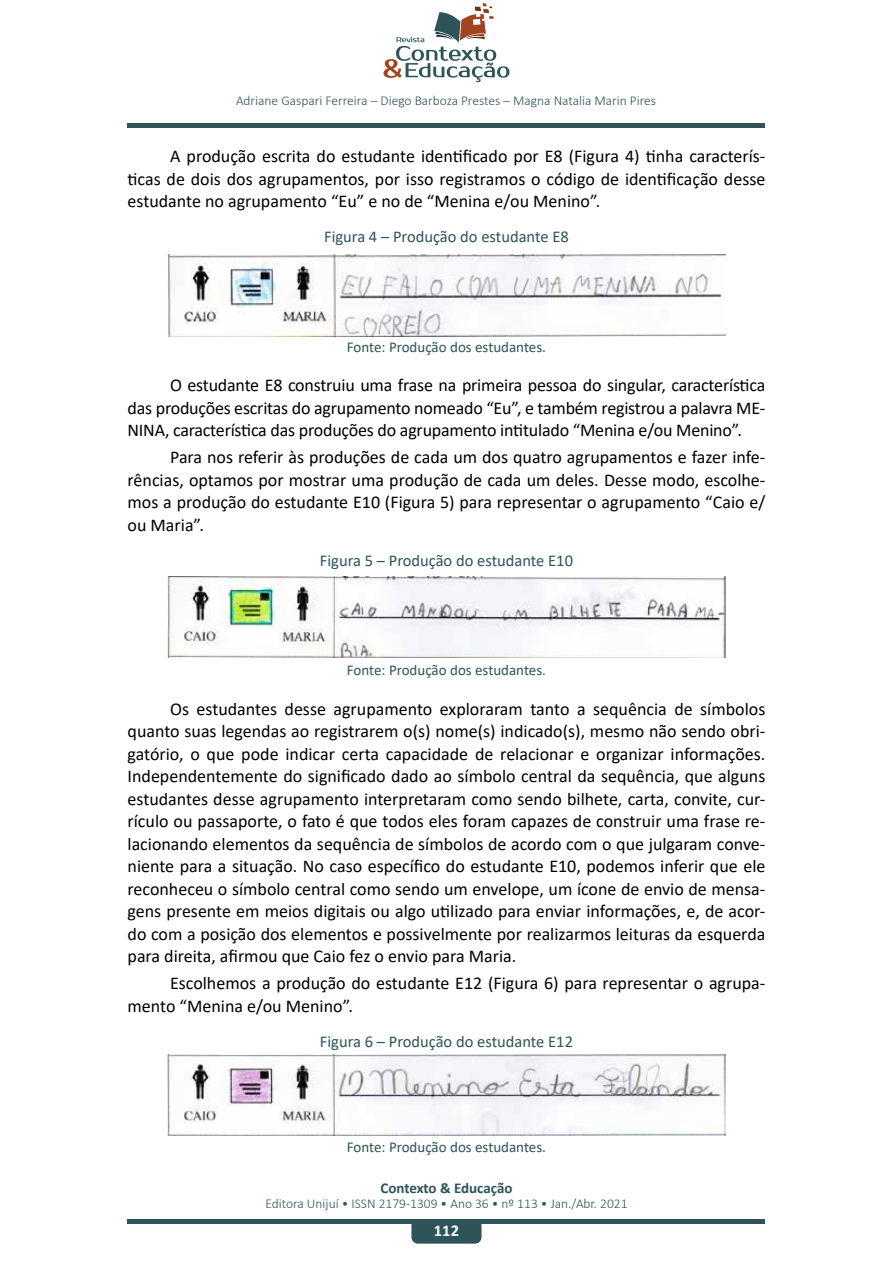
<style>
.page{position:relative;width:893px;height:1263px;background:#fff}
.page>*{position:absolute;margin:0;border:0;box-sizing:border-box;transform-origin:0 0}
.t1{font:18px/22.5px "Calibri";color:#000;text-align:justify}
.t2{font:16.5px "Calibri";color:#2e5459}
.t3{font:700 16.5px "Calibri";color:#fff}
.t4{font:15px "Calibri";color:#2e5459}
.t5{font:700 15px "Calibri";letter-spacing:-.005em;color:#2e5459}
.t6{font:300 13.5px "Calibri";color:#2e5459}
</style>
<div class="page">
<div style="left:128px;top:1219px;width:637px;height:5px;background:#2e5459"></div>
<div style="left:411px;top:1219px;width:71px;height:24px;background:#2e5459;border-radius:6px"></div>
<div style="left:128px;top:123px;width:637px;height:5px;background:#2e5459"></div>
<svg style="left:384px;top:3px;width:125px;height:79px"></svg>
<img style="left:168px;top:254px;width:557px;height:82px">
<img style="left:168px;top:576px;width:557px;height:81px">
<img style="left:168px;top:1054px;width:557px;height:82px">
<p class="t6" style="left:236px;top:92px;width:422px">Adriane Gaspari Ferreira – Diego Barboza Prestes – Magna Natalia Marin Pires</p>
<p class="t1" style="left:128px;top:145px;width:639px;text-indent:43px">A produção escrita do estudante identificado por E8 (Figura 4) tinha caracterís&shy;ticas de dois dos agrupamentos, por isso registramos o código de identificação desse estudante no agrupamento “Eu” e no de “Menina e/ou Menino”.</p>
<p class="t2" style="left:324px;top:225px;width:246px">Figura 4 – Produção do estudante E8</p>
<p class="t4" style="left:347px;top:336px;width:201px">Fonte: Produção dos estudantes.</p>
<p class="t1" style="left:128px;top:374px;width:639px;text-indent:43px">O estudante E8 construiu uma frase na primeira pessoa do singular, característica das produções escritas do agrupamento nomeado “Eu”, e também registrou a palavra ME-NINA, característica das produções do agrupamento intitulado “Menina e/ou Menino”.</p>
<p class="t1" style="left:128px;top:445px;width:639px;text-indent:43px">Para nos referir às produções de cada um dos quatro agrupamentos e fazer infe&shy;rências, optamos por mostrar uma produção de cada um deles. Desse modo, escolhe&shy;mos a produção do estudante E10 (Figura 5) para representar o agrupamento “Caio e/ ou Maria”.</p>
<p class="t2" style="left:320px;top:549px;width:255px">Figura 5 – Produção do estudante E10</p>
<p class="t4" style="left:347px;top:660px;width:201px">Fonte: Produção dos estudantes.</p>
<p class="t1" style="left:128px;top:697px;width:639px;text-indent:43px">Os estudantes desse agrupamento exploraram tanto a sequência de símbolos quanto suas legendas ao registrarem o(s) nome(s) indicado(s), mesmo não sendo obri&shy;gatório, o que pode indicar certa capacidade de relacionar e organizar informações.<br>Independentemente do significado dado ao símbolo central da sequência, que alguns estudantes desse agrupamento interpretaram como sendo bilhete, carta, convite, cur&shy;rículo ou passaporte, o fato é que todos eles foram capazes de construir uma frase re&shy;lacionando elementos da sequência de símbolos de acordo com o que julgaram conve&shy;niente para a situação. No caso específico do estudante E10, podemos inferir que ele reconheceu o símbolo central como sendo um envelope, um ícone de envio de mensa&shy;gens presente em meios digitais ou algo utilizado para enviar informações, e, de acor&shy;do com a posição dos elementos e possivelmente por realizarmos leituras da esquerda para direita, afirmou que Caio fez o envio para Maria.</p>
<p class="t1" style="left:128px;top:971px;width:639px;text-indent:43px">Escolhemos a produção do estudante E12 (Figura 6) para representar o agrupa&shy;mento “Menina e/ou Menino”.</p>
<p class="t2" style="left:320px;top:1029px;width:255px">Figura 6 – Produção do estudante E12</p>
<p class="t4" style="left:347px;top:1137px;width:201px">Fonte: Produção dos estudantes.</p>
<p class="t5" style="left:380px;top:1177px;width:134px">Contexto &amp; Educação</p>
<p class="t6" style="left:265px;top:1195px;width:364px">Editora Unijuí • ISSN 2179-1309 • Ano 36 • nº 113 • Jan./Abr. 2021</p>
<p class="t3" style="left:434px;top:1219px;width:27px">112</p>
</div>
